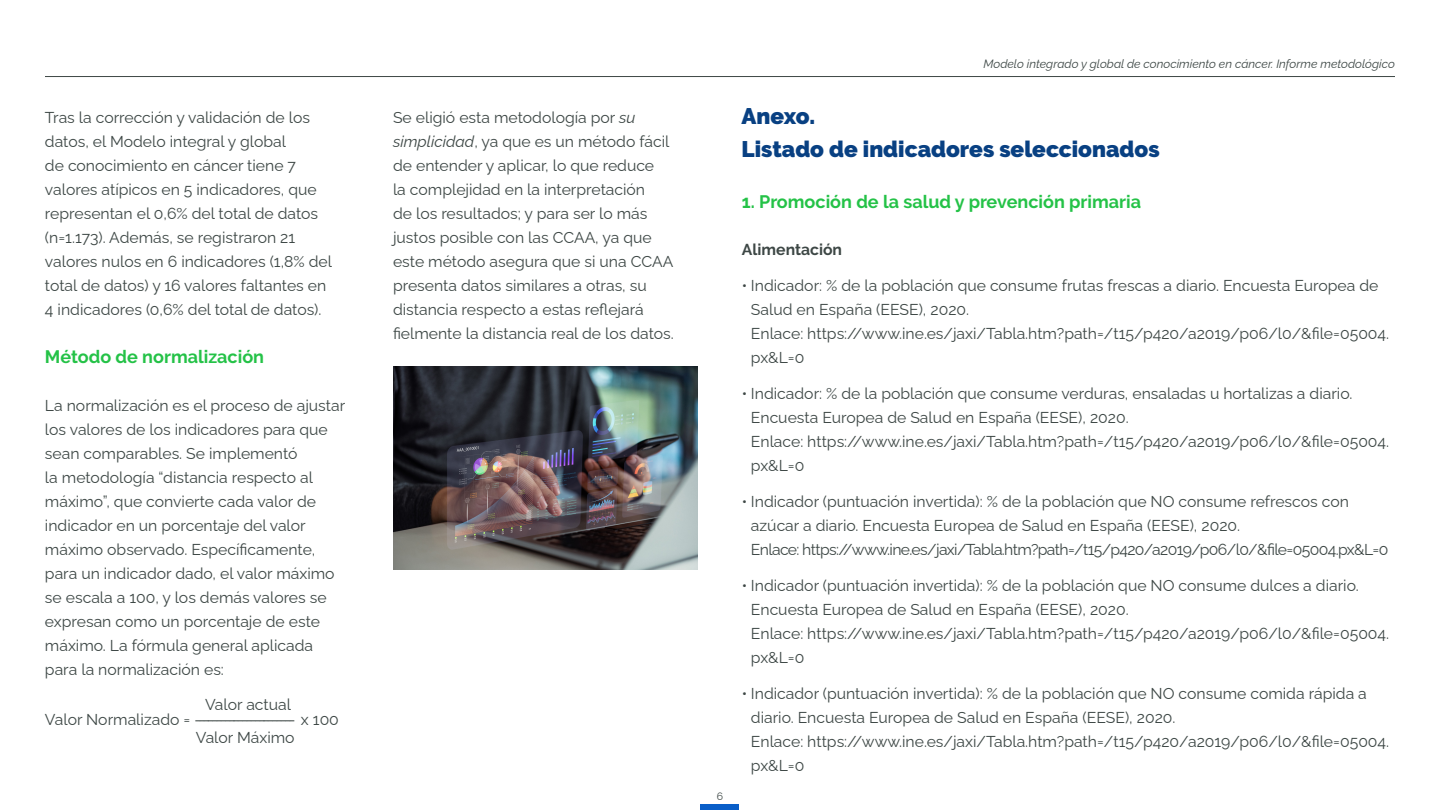
<style>
.page{position:relative;width:1440px;height:810px;background:#fff}
.page>*{position:absolute;margin:0;border:0;box-sizing:border-box;transform-origin:0 0}
.Bodycopy{font:900 22.5px "Raleway";color:#084082}
.Bodycopy-2{font:700 18px "Raleway";color:#24c247}
.Bodycopy-3{font:15.75px/24px "Raleway";color:#3d4745}
.Bullets_sin_sangría{font:15.75px/24px "Raleway";color:#3d4745}
.Bullets_sin_sangría-2{font:15.75px "Raleway";letter-spacing:-.04em;color:#3d4745}
.Bodycopy-4{font:700 15.75px "Raleway";color:#3d4745}
.t1{font:italic 12px "Raleway";color:#3d4745}
.t2{font:10.5px "Raleway";color:#3d4745}
.s1{font-style:italic}
</style>
<div class="page">
<hr style="left:45px;top:76px;width:1350px;height:1px;background:#3d4745">
<div style="left:700px;top:804px;width:40px;height:6px;background:#095ec8"></div>
<img style="left:393px;top:367px;width:304px;height:203px">
<p class="Bodycopy-3" style="left:45px;top:104px;width:289px">Tras la corrección y validación de los datos, el Modelo integral y global<br>de conocimiento en cáncer tiene 7 valores atípicos en 5 indicadores, que representan el 0,6% del total de datos (n=1.173). Además, se registraron 21 valores nulos en 6 indicadores (1,8% del total de datos) y 16 valores faltantes en</p>
<p class="Bodycopy-3" style="left:45px;top:296px;width:278px">4 indicadores (0,6% del total de datos).</p>
<p class="Bodycopy-2" style="left:45px;top:346px;width:221px">Método de normalización</p>
<p class="Bodycopy-3" style="left:45px;top:392px;width:302px">La normalización es el proceso de ajustar los valores de los indicadores para que sean comparables. Se implementó<br>la metodología “distancia respecto al máximo”, que convierte cada valor de indicador en un porcentaje del valor máximo observado. Específicamente, para un indicador dado, el valor máximo se escala a 100, y los demás valores se expresan como un porcentaje de este máximo. La fórmula general aplicada para la normalización es:</p>
<p class="Bodycopy-3" style="left:205px;top:690px;width:88px">Valor actual</p>
<p class="Bodycopy-3" style="left:45px;top:705px;width:295px">Valor Normalizado = ----------------------- x 100</p>
<p class="Bodycopy-3" style="left:196px;top:724px;width:100px">Valor Máximo</p>
<p class="Bodycopy-3" style="left:393px;top:104px;width:282px">Se eligió esta metodología por <span class="s1">su simplicidad</span>, ya que es un método fácil de entender y aplicar, lo que reduce<br>la complejidad en la interpretación<br>de los resultados; y para ser lo más justos posible con las CCAA, ya que este método asegura que si una CCAA presenta datos similares a otras, su distancia respecto a estas reflejará fielmente la distancia real de los datos.</p>
<p class="t2" style="left:717px;top:788px;width:8px">6</p>
<p class="t1" style="left:984px;top:54px;width:413px">Modelo integrado y global de conocimiento en cáncer. Informe metodológico</p>
<p class="Bodycopy" style="left:742px;top:103px;width:75px">Anexo.</p>
<p class="Bodycopy" style="left:742px;top:136px;width:420px">Listado de indicadores seleccionados</p>
<p class="Bodycopy-2" style="left:742px;top:192px;width:401px">1. Promoción de la salud y prevención primaria</p>
<p class="Bodycopy-4" style="left:742px;top:240px;width:102px">Alimentación</p>
<p class="Bullets_sin_sangría" style="left:751px;top:272px;width:629px;text-indent:-9px">• Indicador: % de la población que consume frutas frescas a diario. Encuesta Europea de<br>Salud en España (EESE), 2020.</p>
<p class="Bullets_sin_sangría" style="left:751px;top:320px;width:640px">Enlace: https://www.ine.es/jaxi/Tabla.htm?path=/t15/p420/a2019/p06/l0/&amp;file=05004. px&amp;L=0</p>
<p class="Bullets_sin_sangría" style="left:751px;top:380px;width:603px;text-indent:-9px">• Indicador: % de la población que consume verduras, ensaladas u hortalizas a diario.<br>Encuesta Europea de Salud en España (EESE), 2020.</p>
<p class="Bullets_sin_sangría" style="left:751px;top:428px;width:640px">Enlace: https://www.ine.es/jaxi/Tabla.htm?path=/t15/p420/a2019/p06/l0/&amp;file=05004. px&amp;L=0</p>
<p class="Bullets_sin_sangría" style="left:751px;top:488px;width:599px;text-indent:-9px">• Indicador (puntuación invertida): % de la población que NO consume refrescos con azúcar a diario. Encuesta Europea de Salud en España (EESE), 2020.</p>
<p class="Bullets_sin_sangría-2" style="left:751px;top:537px;width:639px">Enlace: https://www.ine.es/jaxi/Tabla.htm?path=/t15/p420/a2019/p06/l0/&amp;file=05004.px&amp;L=0</p>
<p class="Bullets_sin_sangría" style="left:751px;top:572px;width:609px;text-indent:-9px">• Indicador (puntuación invertida): % de la población que NO consume dulces a diario.<br>Encuesta Europea de Salud en España (EESE), 2020.</p>
<p class="Bullets_sin_sangría" style="left:751px;top:620px;width:640px">Enlace: https://www.ine.es/jaxi/Tabla.htm?path=/t15/p420/a2019/p06/l0/&amp;file=05004. px&amp;L=0</p>
<p class="Bullets_sin_sangría" style="left:751px;top:680px;width:617px;text-indent:-9px">• Indicador (puntuación invertida): % de la población que NO consume comida rápida a diario. Encuesta Europea de Salud en España (EESE), 2020.</p>
<p class="Bullets_sin_sangría" style="left:751px;top:728px;width:640px">Enlace: https://www.ine.es/jaxi/Tabla.htm?path=/t15/p420/a2019/p06/l0/&amp;file=05004. px&amp;L=0</p>
</div>
